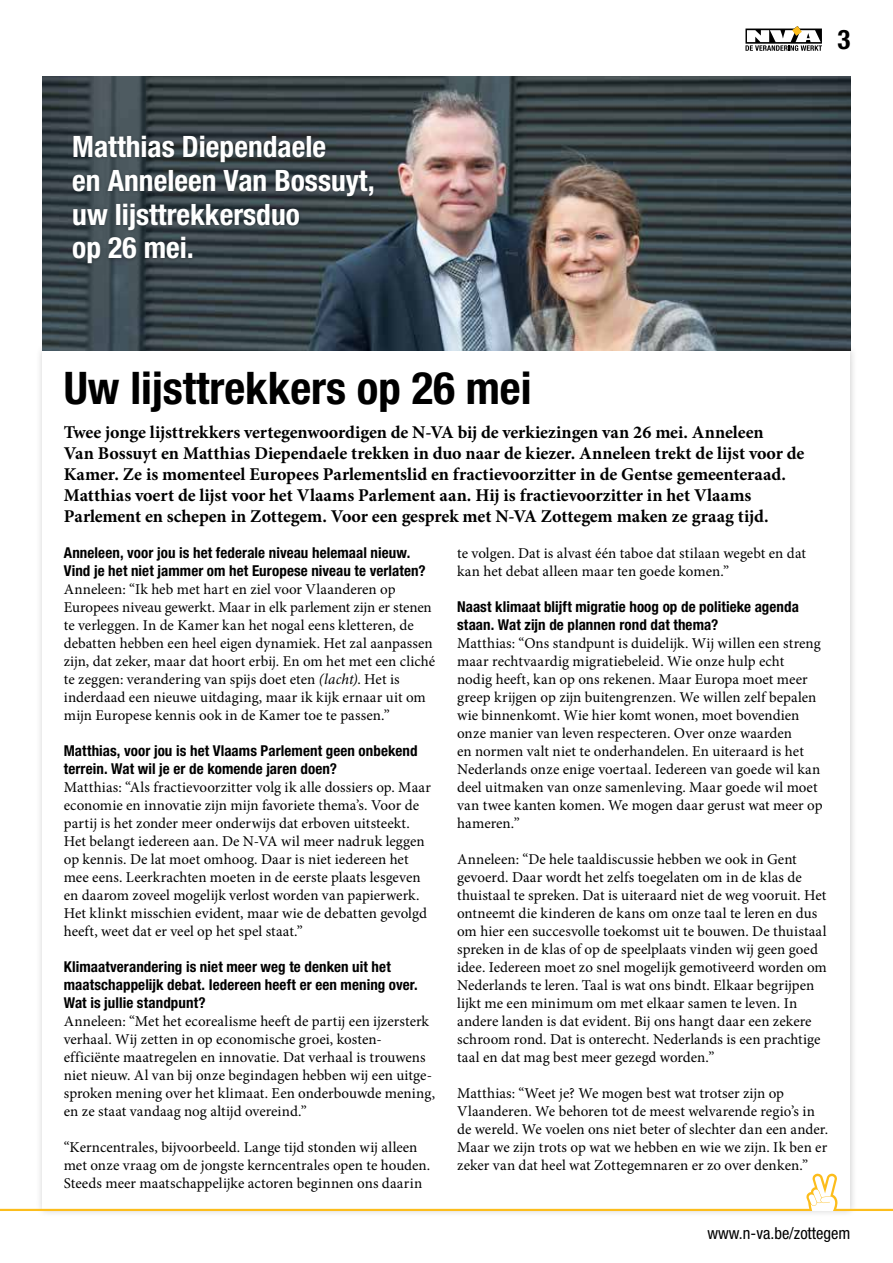
<style>
.page{position:relative;width:893px;height:1263px;background:#fff}
.page>*{position:absolute;margin:0;border:0;box-sizing:border-box;transform-origin:0 0}
.t1{font:700 condensed 45px "Helvetica Neue LT Std";color:#000}
.t2{font:700 condensed 29.55px/33.8px "Helvetica Neue LT Std";color:#fff}
.t3{font:700 condensed 27px "Helvetica Neue LT Std";color:#000}
.t4{font:700 18px/21px "Minion Pro";letter-spacing:-.005em;color:#000}
.t5{font:condensed 16.5px "Helvetica Neue LT Std";color:#000}
.t6{font:15px/18px "Minion Pro";color:#000}
.t7{font:700 condensed 15px/18px "Helvetica Neue LT Std";letter-spacing:.005em;color:#000}
.s1{font-style:italic}
</style>
<div class="page">
<div style="left:35px;top:343px;width:823px;height:875px;background:#000;opacity:.2"></div>
<div style="left:43px;top:350px;width:807px;height:860px;background:#fff"></div>
<img style="left:43px;top:77px;width:807px;height:273px">
<div style="left:70px;top:132px;width:307px;height:135px;background:#000;opacity:.3"></div>
<svg style="left:0;top:1173px;width:893px;height:38px"></svg>
<svg style="left:745px;top:26px;width:77px;height:25px"></svg>
<h2 class="t2" style="left:72px;top:130px;width:304px">Matthias Diependaele<br>en Anneleen Van Bossuyt, uw lijsttrekkersduo<br>op 26 mei.</h2>
<h3 class="t3" style="left:837px;top:23px;width:14px">3</h3>
<h1 class="t1" style="left:64px;top:361px;width:469px">Uw lijsttrekkers op 26 mei</h1>
<p class="t4" style="left:64px;top:421px;width:742px">Twee jonge lijsttrekkers vertegenwoordigen de N-VA bij de verkiezingen van 26 mei. Anneleen<br>Van Bossuyt en Matthias Diependaele trekken in duo naar de kiezer. Anneleen trekt de lijst voor de Kamer. Ze is momenteel Europees Parlementslid en fractievoorzitter in de Gentse gemeenteraad.<br>Matthias voert de lijst voor het Vlaams Parlement aan. Hij is fractievoorzitter in het Vlaams Parlement en schepen in Zottegem. Voor een gesprek met N-VA Zottegem maken ze graag tijd.</p>
<p class="t7" style="left:64px;top:543px;width:364px">Anneleen, voor jou is het federale niveau helemaal nieuw.<br>Vind je het niet jammer om het Europese niveau te verlaten?</p>
<p class="t6" style="left:64px;top:580px;width:373px">Anneleen: “Ik heb met hart en ziel voor Vlaanderen op Europees niveau gewerkt. Maar in elk parlement zijn er stenen te verleggen. In de Kamer kan het nogal eens kletteren, de debatten hebben een heel eigen dynamiek. Het zal aanpassen zijn, dat zeker, maar dat hoort erbij. En om het met een cliché te zeggen: verandering van spijs doet eten <span class="s1">(lacht)</span>. Het is inderdaad een nieuwe uitdaging, maar ik kijk ernaar uit om mijn Europese kennis ook in de Kamer toe te passen.”</p>
<p class="t7" style="left:64px;top:741px;width:355px">Matthias, voor jou is het Vlaams Parlement geen onbekend terrein. Wat wil je er de komende jaren doen?</p>
<p class="t6" style="left:64px;top:778px;width:369px">Matthias: “Als fractievoorzitter volg ik alle dossiers op. Maar economie en innovatie zijn mijn favoriete thema’s. Voor de partij is het zonder meer onderwijs dat erboven uitsteekt.<br>Het belangt iedereen aan. De N-VA wil meer nadruk leggen op kennis. De lat moet omhoog. Daar is niet iedereen het mee eens. Leerkrachten moeten in de eerste plaats lesgeven en daarom zoveel mogelijk verlost worden van papierwerk.<br>Het klinkt misschien evident, maar wie de debatten gevolgd heeft, weet dat er veel op het spel staat.”</p>
<p class="t7" style="left:64px;top:957px;width:355px">Klimaatverandering is niet meer weg te denken uit het maatschappelijk debat. Iedereen heeft er een mening over.<br>Wat is jullie standpunt?</p>
<p class="t6" style="left:64px;top:1012px;width:373px">Anneleen: “Met het ecorealisme heeft de partij een ijzersterk verhaal. Wij zetten in op economische groei, kosten&shy;efficiënte maatregelen en innovatie. Dat verhaal is trouwens niet nieuw. Al van bij onze begindagen hebben wij een uitge&shy;sproken mening over het klimaat. Een onderbouwde mening, en ze staat vandaag nog altijd overeind.”</p>
<p class="t6" style="left:64px;top:1138px;width:368px">“Kerncentrales, bijvoorbeeld. Lange tijd stonden wij alleen met onze vraag om de jongste kerncentrales open te houden.<br>Steeds meer maatschappelijke actoren beginnen ons daarin</p>
<p class="t6" style="left:457px;top:544px;width:350px">te volgen. Dat is alvast één taboe dat stilaan wegebt en dat kan het debat alleen maar ten goede komen.”</p>
<p class="t7" style="left:457px;top:597px;width:343px">Naast klimaat blijft migratie hoog op de politieke agenda staan. Wat zijn de plannen rond dat thema?</p>
<p class="t6" style="left:457px;top:634px;width:367px">Matthias: “Ons standpunt is duidelijk. Wij willen een streng maar rechtvaardig migratiebeleid. Wie onze hulp echt nodig heeft, kan op ons rekenen. Maar Europa moet meer greep krijgen op zijn buitengrenzen. We willen zelf bepalen wie binnenkomt. Wie hier komt wonen, moet bovendien onze manier van leven respecteren. Over onze waarden<br>en normen valt niet te onderhandelen. En uiteraard is het Nederlands onze enige voertaal. Iedereen van goede wil kan deel uitmaken van onze samenleving. Maar goede wil moet van twee kanten komen. We mogen daar gerust wat meer op hameren.”</p>
<p class="t6" style="left:457px;top:850px;width:371px">Anneleen: “De hele taaldiscussie hebben we ook in Gent gevoerd. Daar wordt het zelfs toegelaten om in de klas de thuistaal te spreken. Dat is uiteraard niet de weg vooruit. Het ontneemt die kinderen de kans om onze taal te leren en dus om hier een succesvolle toekomst uit te bouwen. De thuistaal spreken in de klas of op de speelplaats vinden wij geen goed idee. Iedereen moet zo snel mogelijk gemotiveerd worden om Nederlands te leren. Taal is wat ons bindt. Elkaar begrijpen lijkt me een minimum om met elkaar samen te leven. In andere landen is dat evident. Bij ons hangt daar een zekere schroom rond. Dat is onterecht. Nederlands is een prachtige taal en dat mag best meer gezegd worden.”</p>
<p class="t6" style="left:457px;top:1084px;width:373px">Matthias: “Weet je? We mogen best wat trotser zijn op Vlaanderen. We behoren tot de meest welvarende regio’s in de wereld. We voelen ons niet beter of slechter dan een ander.<br>Maar we zijn trots op wat we hebben en wie we zijn. Ik ben er zeker van dat heel wat Zottegemnaren er zo over denken.”</p>
<p class="t5" style="left:707px;top:1224px;width:144px">www.n-va.be/zottegem</p>
</div>
